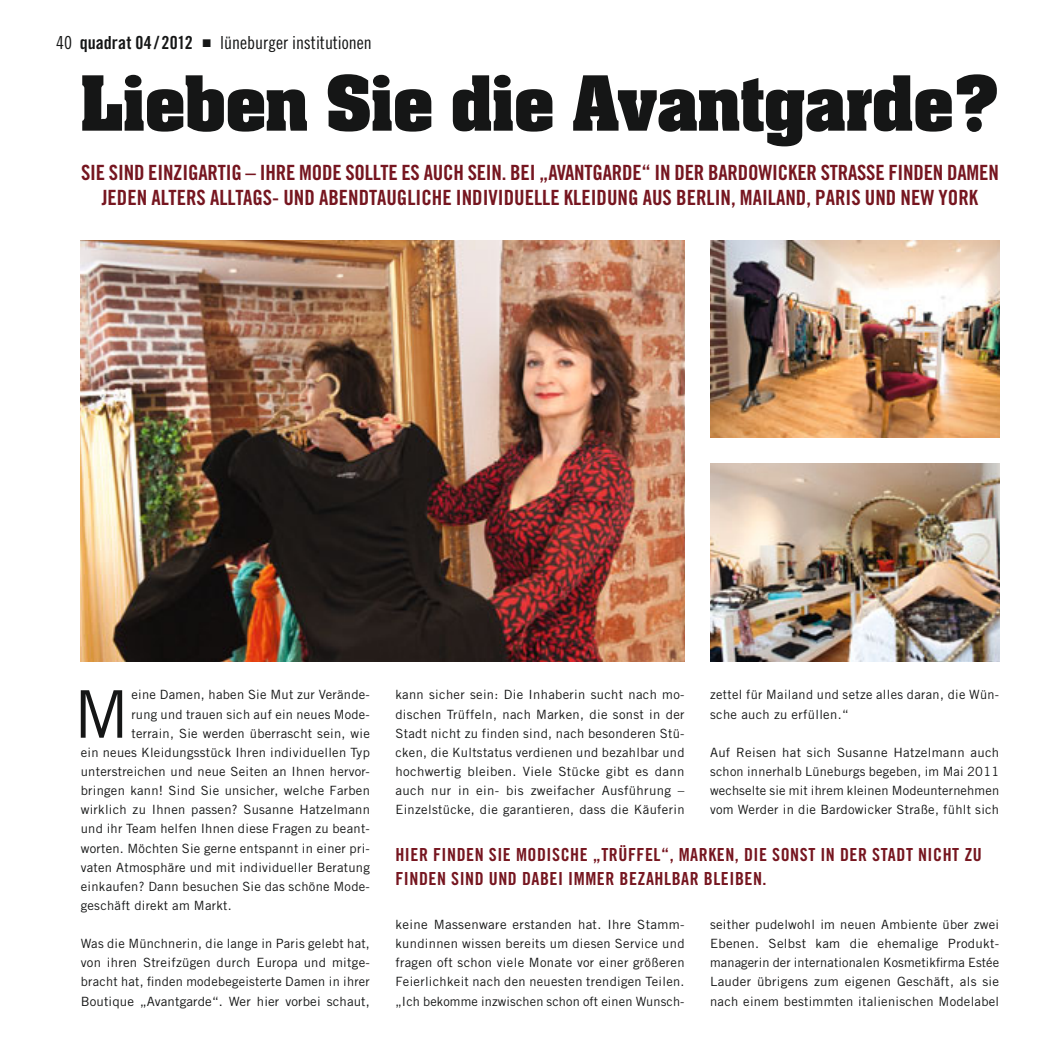
<style>
.page{position:relative;width:1063px;height:1063px;background:#fff}
.page>*{position:absolute;margin:0;border:0;box-sizing:border-box;transform-origin:0 0}
.t1{font:700 73.5px "Aachen SB";color:#151616}
.t2{font:65.7px "Trade Gothic LT Std";color:#151616}
.t3{font:21px/25.5px "Trade Gothic LT Std Bd Cn 20";letter-spacing:-.01em;color:#761620;text-align:center}
.t4{font:18px/24px "Trade Gothic LT Std Bd Cn 20";letter-spacing:.03em;color:#761620}
.t5{font:18px "Trade Gothic LT Std Cn 18";color:#151616}
.t6{font:18px "Trade Gothic LT Std Bd Cn 20";color:#151616}
.t7{font:12.75px/19.2px "Trade Gothic LT Std";letter-spacing:.02em;color:#151616;text-align:justify}
.t8{font:12.75px/19.2px "Trade Gothic LT Std";letter-spacing:.02em;color:#151616;text-align:justify;scale:1.04 1}
.s1{font-family:"Trade Gothic LT Std Cn 18"}
</style>
<div class="page">
<img style="left:81px;top:240px;width:604px;height:421px">
<img style="left:710px;top:240px;width:289px;height:198px">
<img style="left:710px;top:463px;width:289px;height:198px">
<h3 class="t6" style="left:56px;top:36px;width:138px"><span class="s1">40</span> quadrat 04 / 2012</h3>
<h3 class="t5" style="left:220px;top:36px;width:153px">lüneburger institutionen</h3>
<h1 class="t1" style="left:81px;top:73px;width:920px">Lieben Sie die Avantgarde?</h1>
<h3 class="t3" style="left:81px;top:161px;width:919px">SIE SIND EINZIGARTIG – IHRE MODE SOLLTE ES AUCH SEIN. BEI „AVANTGARDE“ IN DER BARDOWICKER STRASSE FINDEN DAMEN<br>JEDEN ALTERS ALLTAGS- UND ABENDTAUGLICHE INDIVIDUELLE KLEIDUNG AUS BERLIN, MAILAND, PARIS UND NEW YORK</h3>
<h2 class="t2" style="left:74px;top:691px;width:57px">M</h2>
<p class="t7" style="left:131px;top:686px;width:240px">eine Damen, haben Sie Mut zur Verände-</p>
<p class="t7" style="left:131px;top:706px;width:240px">rung und trauen sich auf ein neues Mode-</p>
<p class="t7" style="left:131px;top:725px;width:240px">terrain, Sie werden überrascht sein, wie</p>
<p class="t7" style="left:81px;top:744px;width:291px">ein neues Kleidungsstück Ihren individuellen Typ</p>
<p class="t7" style="left:81px;top:763px;width:291px">unterstreichen und neue Seiten an Ihnen hervor-</p>
<p class="t7" style="left:81px;top:782px;width:291px">bringen kann! Sind Sie unsicher, welche Farben</p>
<p class="t7" style="left:81px;top:801px;width:291px">wirklich zu Ihnen passen? Susanne Hatzelmann</p>
<p class="t7" style="left:81px;top:820px;width:291px">und ihr Team helfen Ihnen diese Fragen zu beant-</p>
<p class="t7" style="left:81px;top:839px;width:291px">worten. Möchten Sie gerne entspannt in einer pri-</p>
<p class="t7" style="left:81px;top:859px;width:291px">vaten Atmosphäre und mit individueller Beratung</p>
<p class="t7" style="left:81px;top:878px;width:291px">einkaufen? Dann besuchen Sie das schöne Mode-</p>
<p class="t7" style="left:81px;top:897px;width:152px">geschäft direkt am Markt.</p>
<p class="t7" style="left:81px;top:935px;width:291px">Was die Münchnerin, die lange in Paris gelebt hat, von ihren Streifzügen durch Europa und mitge&shy;bracht hat, finden modebegeisterte Damen in ihrer Boutique „Avantgarde“. Wer hier vorbei schaut,</p>
<p class="t7" style="left:395px;top:686px;width:291px">kann sicher sein: Die Inhaberin sucht nach mo&shy;dischen Trüffeln, nach Marken, die sonst in der Stadt nicht zu finden sind, nach besonderen Stü&shy;cken, die Kultstatus verdienen und bezahlbar und hochwertig bleiben. Viele Stücke gibt es dann auch nur in ein- bis zweifacher Ausführung – Einzelstücke, die garantieren, dass die Käuferin</p>
<p class="t7" style="left:710px;top:686px;width:291px">zettel für Mailand und setze alles daran, die Wün&shy;sche auch zu erfüllen.“</p>
<p class="t7" style="left:710px;top:744px;width:291px">Auf Reisen hat sich Susanne Hatzelmann auch schon innerhalb Lüneburgs begeben, im Mai 2011 wechselte sie mit ihrem kleinen Modeunternehmen vom Werder in die Bardowicker Straße, fühlt sich</p>
<h3 class="t4" style="left:395px;top:844px;width:588px">HIER FINDEN SIE MODISCHE „TRÜFFEL“, MARKEN, DIE SONST IN DER STADT NICHT ZU<br>FINDEN SIND UND DABEI IMMER BEZAHLBAR BLEIBEN.</h3>
<p class="t8" style="left:395px;top:916px;width:280px">keine Massenware erstanden hat. Ihre Stamm&shy;kundinnen wissen bereits um diesen Service und fragen oft schon viele Monate vor einer größeren Feierlichkeit nach den neuesten trendigen Teilen. „Ich bekomme inzwischen schon oft einen Wunsch-</p>
<p class="t7" style="left:710px;top:916px;width:291px">seither pudelwohl im neuen Ambiente über zwei Ebenen. Selbst kam die ehemalige Produkt&shy;managerin der internationalen Kosmetikfirma Estée Lauder übrigens zum eigenen Geschäft, als sie nach einem bestimmten italienischen Modelabel</p>
</div>
